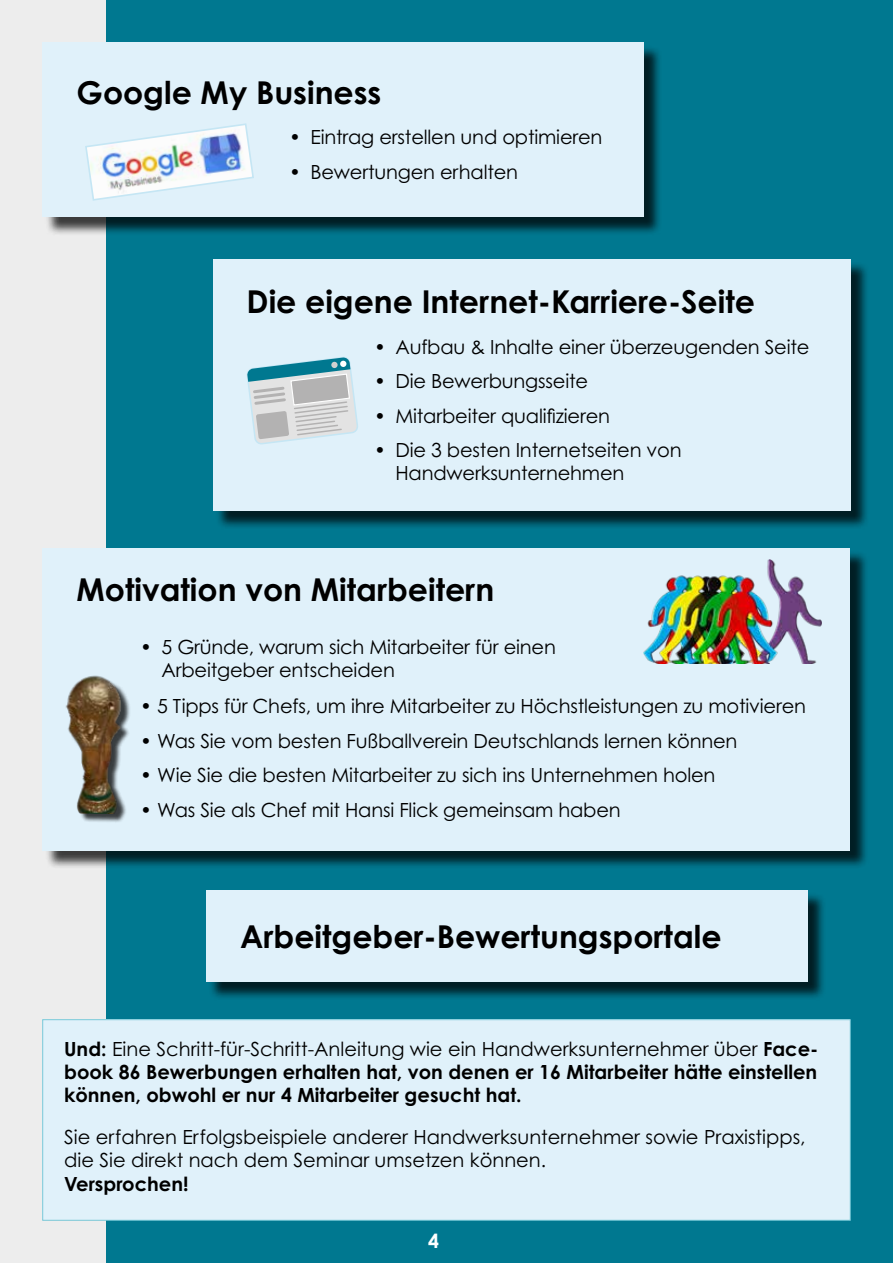
<style>
.page{position:relative;width:893px;height:1263px;background:#ededed}
.page>*{position:absolute;margin:0;border:0;box-sizing:border-box;transform-origin:0 0}
.t1{font:700 31.5px "Century Gothic Pro";color:#000}
.t2{font:700 31.5px "Century Gothic";color:#000}
.t3{font:19.5px/23.4px "Century Gothic Pro";letter-spacing:-.01em;color:#000}
.t4{font:700 19.5px/23.4px "Century Gothic Pro";color:#000;text-align:justify}
.t5{font:700 19.5px "Century Gothic Pro";color:#fff}
.s1{font-weight:400}
</style>
<div class="page">
<div style="left:106px;top:0;width:787px;height:1263px;background:#007890"></div>
<div style="left:45px;top:45px;width:617px;height:190px;background:#000;opacity:.75"></div>
<div style="left:43px;top:43px;width:600px;height:174px;background:#e0f1fa"></div>
<img style="left:85px;top:123px;width:169px;height:78px">
<div style="left:215px;top:262px;width:654px;height:267px;background:#000;opacity:.75"></div>
<div style="left:213px;top:259px;width:637px;height:252px;background:#e0f1fa"></div>
<svg style="left:247px;top:357px;width:111px;height:87px"></svg>
<div style="left:331px;top:362px;width:7px;height:6px;background:#d0d0d0;border-radius:50%"></div>
<div style="left:340px;top:360px;width:7px;height:7px;background:#fff;border-radius:50%"></div>
<div style="left:45px;top:550px;width:824px;height:319px;background:#000;opacity:.75"></div>
<div style="left:43px;top:548px;width:807px;height:302px;background:#e0f1fa"></div>
<img style="left:643px;top:560px;width:178px;height:103px">
<div style="left:69px;top:678px;width:62px;height:145px;background:#000;opacity:.75"></div>
<img style="left:65px;top:675px;width:60px;height:139px">
<div style="left:43px;top:1020px;width:807px;height:200px;background:#e0f1fa"></div>
<div style="left:43px;top:1019px;width:807px;height:201px;border:1px solid #79c8d7"></div>
<div style="left:208px;top:892px;width:618px;height:108px;background:#000;opacity:.75"></div>
<div style="left:206px;top:890px;width:601px;height:92px;background:#e0f1fa"></div>
<h1 class="t1" style="left:77px;top:73px;width:306px">Google My Business</h1>
<p class="t3" style="left:289px;top:125px;width:315px">• Eintrag erstellen und optimieren</p>
<p class="t3" style="left:289px;top:160px;width:231px">• Bewertungen erhalten</p>
<h1 class="t1" style="left:247px;top:282px;width:510px">Die eigene Internet-Karriere-Seite</h1>
<p class="t3" style="left:374px;top:335px;width:437px">• Aufbau &amp; Inhalte einer überzeugenden Seite</p>
<p class="t3" style="left:374px;top:369px;width:216px">• Die Bewerbungsseite</p>
<p class="t3" style="left:374px;top:404px;width:237px">• Mitarbeiter qualifizieren</p>
<p class="t3" style="left:395px;top:438px;width:288px;text-indent:-21px">• Die 3 besten Internetseiten von<br>Handwerksunternehmen</p>
<h1 class="t1" style="left:77px;top:570px;width:419px">Motivation von Mitarbeitern</h1>
<p class="t3" style="left:162px;top:635px;width:396px;text-indent:-21px">• 5 Gründe, warum sich Mitarbeiter für einen<br>Arbeitgeber entscheiden</p>
<p class="t3" style="left:140px;top:694px;width:667px">• 5 Tipps für Chefs, um ihre Mitarbeiter zu Höchstleistungen zu motivieren</p>
<p class="t3" style="left:140px;top:729px;width:599px">• Was Sie vom besten Fußballverein Deutschlands lernen können</p>
<p class="t3" style="left:140px;top:763px;width:577px">• Wie Sie die besten Mitarbeiter zu sich ins Unternehmen holen</p>
<p class="t3" style="left:140px;top:798px;width:482px">• Was Sie als Chef mit Hansi Flick gemeinsam haben</p>
<h1 class="t2" style="left:240px;top:917px;width:483px">Arbeitgeber-Bewertungsportale</h1>
<p class="t4" style="left:64px;top:1036px;width:756px">Und: <span class="s1">Eine Schritt-für-Schritt-Anleitung wie ein Handwerksunternehmer über</span> Face&shy;book 86 Bewerbungen erhalten hat, von denen er 16 Mitarbeiter hätte einstellen können, obwohl er nur 4 Mitarbeiter gesucht hat.</p>
<p class="t3" style="left:64px;top:1125px;width:743px">Sie erfahren Erfolgsbeispiele anderer Handwerksunternehmer sowie Praxistipps, die Sie direkt nach dem Seminar umsetzen können.</p>
<p class="t4" style="left:64px;top:1171px;width:126px">Versprochen!</p>
<p class="t5" style="left:428px;top:1228px;width:12px">4</p>
</div>
